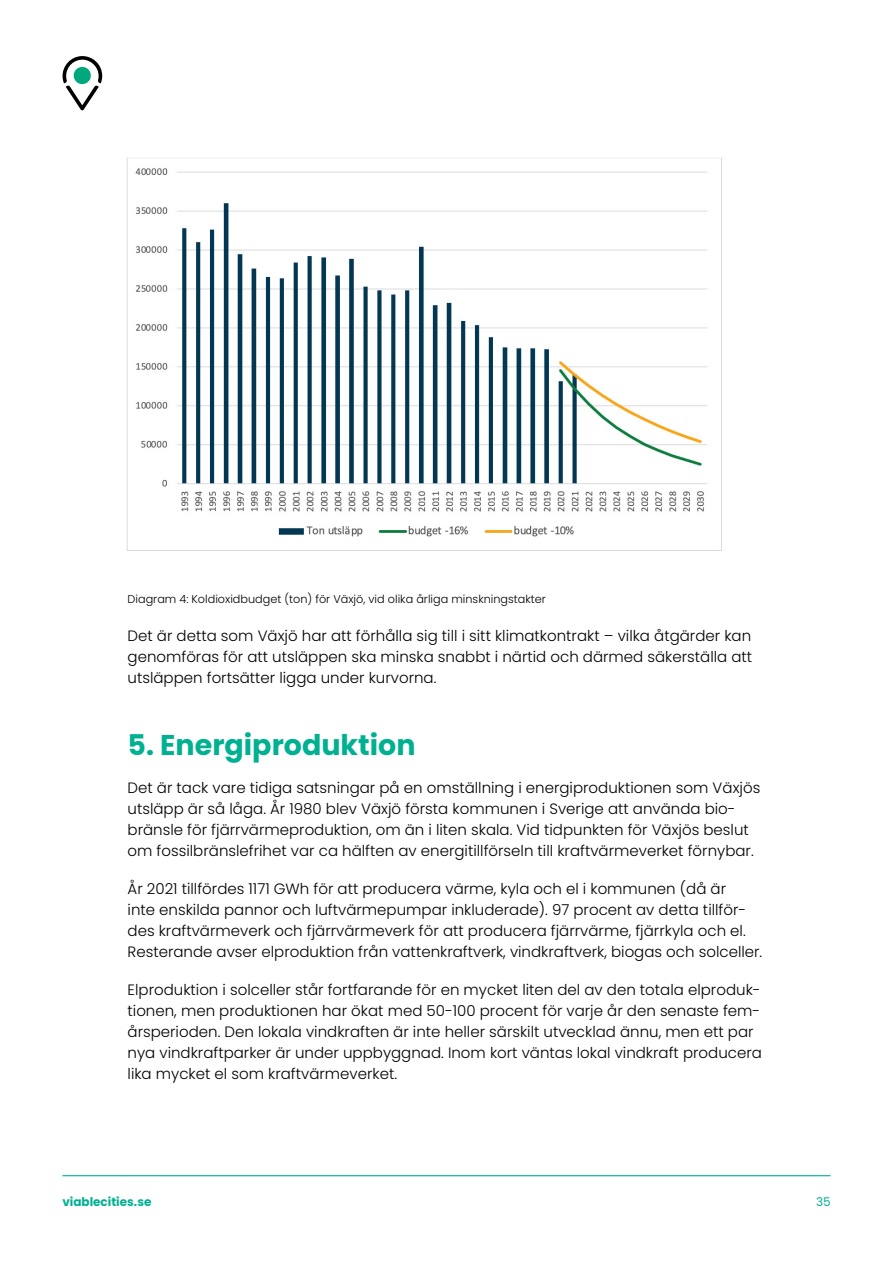
<style>
.page{position:relative;width:893px;height:1263px;background:#fff}
.page>*{position:absolute;margin:0;border:0;box-sizing:border-box;transform-origin:0 0}
.t1{font:700 28.5px "Poppins";color:#00b191}
.t2{font:300 15px/21px "Poppins";color:#000}
.t3{font:700 12px "Poppins";color:#00b191}
.t4{font:12px "Poppins";color:#00b191}
.t5{font:300 11.25px "Poppins";color:#000}
</style>
<div class="page">
<svg style="left:62px;top:56px;width:40px;height:54px"></svg>
<hr style="left:62px;top:1175px;width:769px;height:1px;background:#00b191">
<img style="left:126px;top:158px;width:596px;height:393px">
<p class="t5" style="left:128px;top:592px;width:420px">Diagram 4: Koldioxidbudget (ton) för Växjö, vid olika årliga minskningstakter</p>
<p class="t2" style="left:128px;top:625px;width:626px;text-align:justify">Det är detta som Växjö har att förhålla sig till i sitt klimatkontrakt – vilka åtgärder kan genomföras för att utsläppen ska minska snabbt i närtid och därmed säkerställa att utsläppen fortsätter ligga under kurvorna.</p>
<h2 class="t1" style="left:128px;top:729px;width:289px">5. Energiproduktion</h2>
<p class="t2" style="left:128px;top:778px;width:634px">Det är tack vare tidiga satsningar på en omställning i energiproduktionen som Växjös utsläpp är så låga. År 1980 blev Växjö första kommunen i Sverige att använda bio&shy;bränsle för fjärrvärmeproduktion, om än i liten skala. Vid tidpunkten för Växjös beslut om fossilbränslefrihet var ca hälften av energitillförseln till kraftvärmeverket förnybar.</p>
<p class="t2" style="left:128px;top:879px;width:636px">År 2021 tillfördes 1171 GWh för att producera värme, kyla och el i kommunen (då är<br>inte enskilda pannor och luftvärmepumpar inkluderade). 97 procent av detta tillför&shy;des kraftvärmeverk och fjärrvärmeverk för att producera fjärrvärme, fjärrkyla och el.<br>Resterande avser elproduktion från vattenkraftverk, vindkraftverk, biogas och solceller.</p>
<p class="t2" style="left:128px;top:980px;width:636px">Elproduktion i solceller står fortfarande för en mycket liten del av den totala elproduk&shy;tionen, men produktionen har ökat med 50-100 procent för varje år den senaste fem&shy;årsperioden. Den lokala vindkraften är inte heller särskilt utvecklad ännu, men ett par nya vindkraftparker är under uppbyggnad. Inom kort väntas lokal vindkraft producera lika mycket el som kraftvärmeverket.</p>
<p class="t3" style="left:62px;top:1195px;width:91px">viablecities.se</p>
<p class="t4" style="left:816px;top:1195px;width:16px">35</p>
</div>
